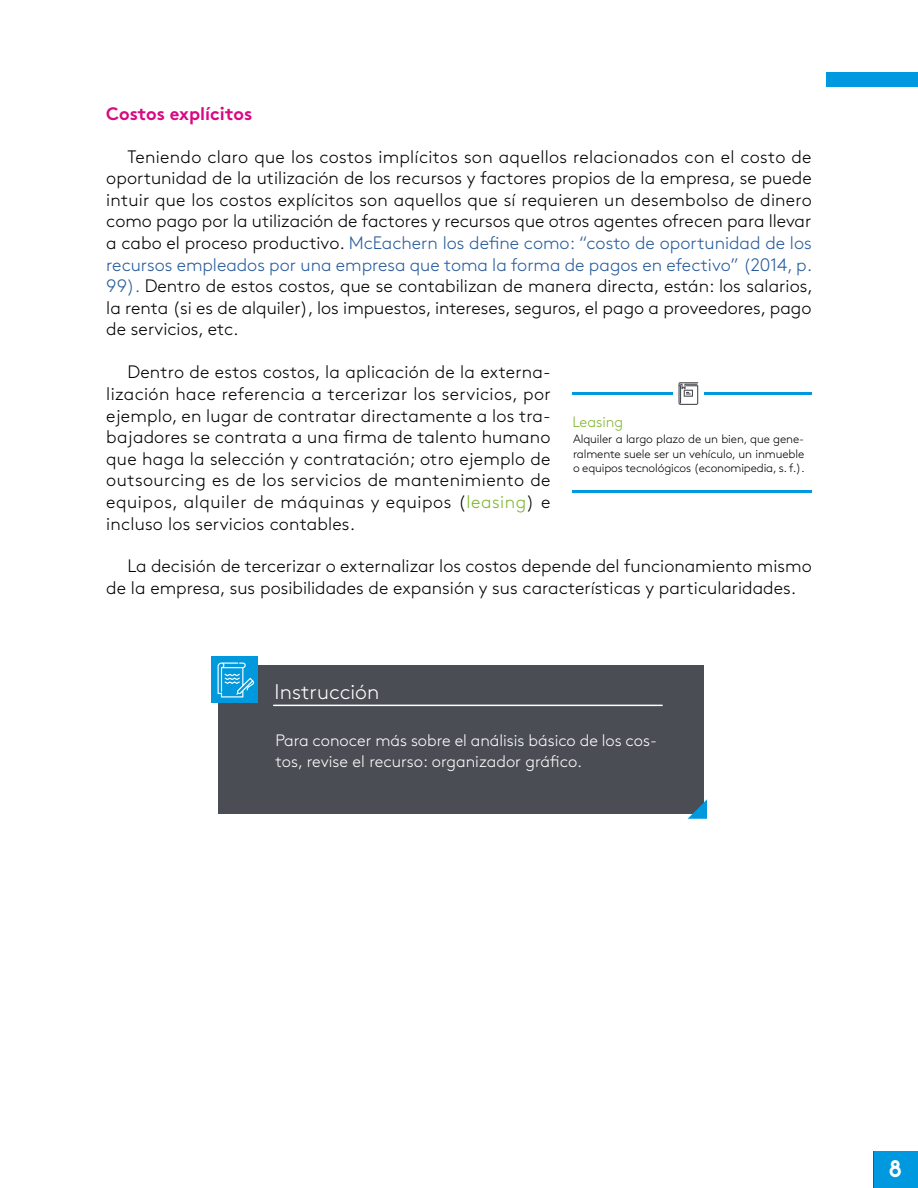
<style>
.page{position:relative;width:918px;height:1188px;background:#fff}
.page>*{position:absolute;margin:0;border:0;box-sizing:border-box;transform-origin:0 0}
.t1{font:24px "Areandina Voz";color:#fff}
.t2{font:300 21.15px "Brown Std";color:#fff}
.t3{font:300 18px/21.6px "Brown Std";color:#000;text-align:justify}
.t4{font:18px "Brown Std Bold Alt";color:#da0881}
.t5{font:300 16.5px/21px "Brown Std";letter-spacing:-.005em;color:#fff}
.t6{font:300 15px "Brown Std";color:#7eb62d}
.t7{font:300 12px/14.4px "Brown Std";letter-spacing:-.015em;color:#000;text-align:justify}
.s1{color:#275b9b}
.s2{color:#7eb62d}
</style>
<div class="page">
<div style="left:826px;top:72px;width:92px;height:15px;background:#0099df"></div>
<div style="left:873px;top:1151px;width:45px;height:37px;background:#0099df"></div>
<hr style="left:572px;top:392px;width:240px;height:3px;background:#0099df">
<div style="left:673px;top:378px;width:31px;height:31px;background:#fff"></div>
<hr style="left:572px;top:490px;width:240px;height:3px;background:#0099df">
<svg style="left:678px;top:382px;width:20px;height:23px"></svg>
<div style="left:219px;top:665px;width:485px;height:149px;background:#4a4d54"></div>
<hr style="left:274px;top:705px;width:388px;height:1px;background:#fff">
<div style="left:211px;top:657px;width:46px;height:46px;background:#0099de"></div>
<svg style="left:218px;top:663px;width:36px;height:34px"></svg>
<svg style="left:688px;top:799px;width:19px;height:20px"></svg>
<p class="t4" style="left:106px;top:103px;width:148px">Costos explícitos</p>
<p class="t3" style="left:106px;top:146px;width:707px;text-indent:21px">Teniendo claro que los costos implícitos son aquellos relacionados con el costo de oportunidad de la utilización de los recursos y factores propios de la empresa, se puede intuir que los costos explícitos son aquellos que sí requieren un desembolso de dinero como pago por la utilización de factores y recursos que otros agentes ofrecen para llevar a cabo el proceso productivo . <span class="s1">McEachern los define como: “costo de oportunidad de los recursos empleados por una empresa que toma la forma de pagos en efectivo” (2014, p .</span></p>
<p class="t3" style="left:106px;top:276px;width:708px"><span class="s1">99) .</span> Dentro de estos costos, que se contabilizan de manera directa, están: los salarios, la renta (si es de alquiler), los impuestos, intereses, seguros, el pago a proveedores, pago de servicios, etc .</p>
<p class="t3" style="left:106px;top:362px;width:446px;text-indent:21px">Dentro de estos costos, la aplicación de la externa&shy;lización hace referencia a tercerizar los servicios, por ejemplo, en lugar de contratar directamente a los tra&shy;bajadores se contrata a una firma de talento humano que haga la selección y contratación; otro ejemplo de outsourcing es de los servicios de mantenimiento de equipos, alquiler de máquinas y equipos (<span class="s2">leasing</span>) e incluso los servicios contables .</p>
<p class="t3" style="left:106px;top:556px;width:707px;text-indent:21px">La decisión de tercerizar o externalizar los costos depende del funcionamiento mismo de la empresa, sus posibilidades de expansión y sus características y particularidades .</p>
<p class="t6" style="left:572px;top:413px;width:52px">Leasing</p>
<p class="t7" style="left:573px;top:432px;width:233px">Alquiler a largo plazo de un bien, que gene&shy;ralmente suele ser un vehículo, un inmueble o equipos tecnológicos (economipedia, s . f .) .</p>
<p class="t2" style="left:275px;top:679px;width:106px">Instrucción</p>
<p class="t5" style="left:275px;top:730px;width:383px">Para conocer más sobre el análisis básico de los cos&shy;tos, revise el recurso: organizador gráfico .</p>
<h1 class="t1" style="left:890px;top:1156px;width:13px">8</h1>
</div>
